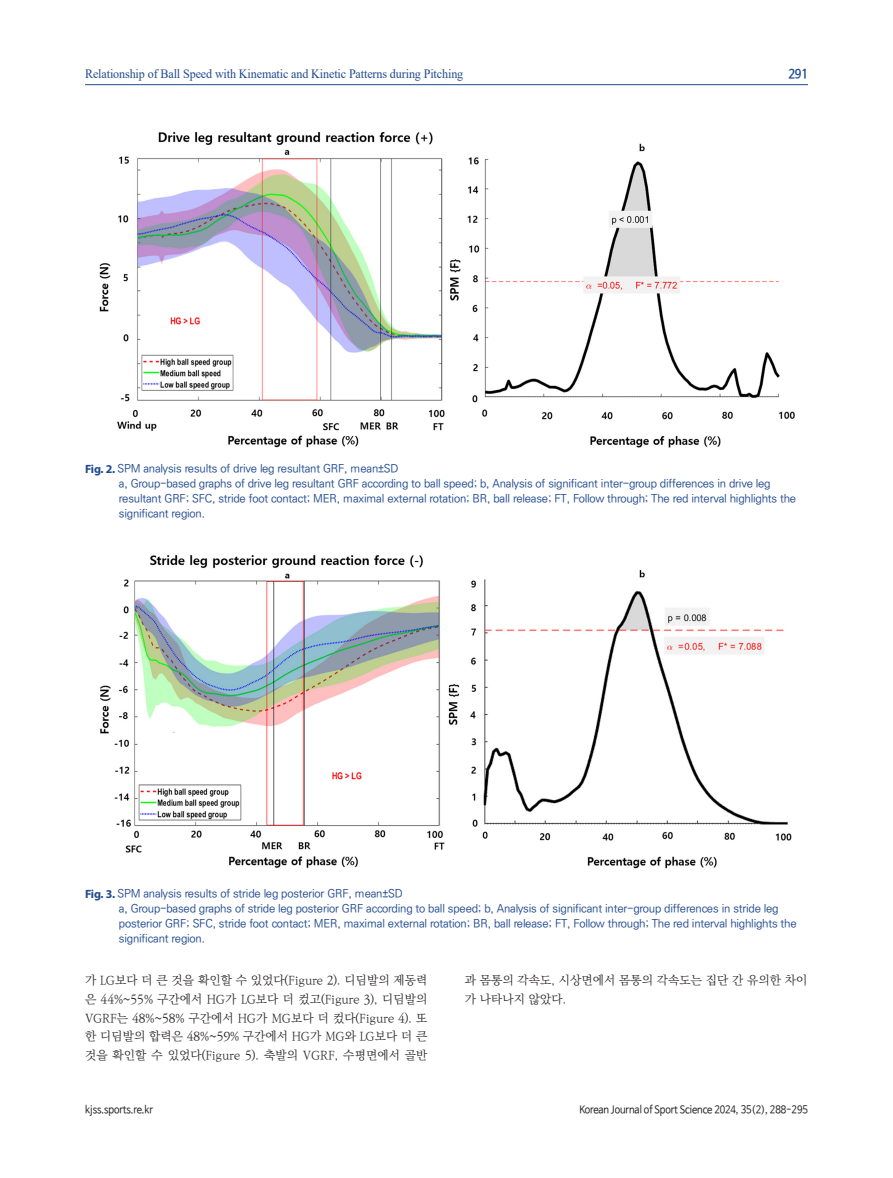
<style>
.page{position:relative;width:893px;height:1178px;background:#fff}
.page>*{position:absolute;margin:0;border:0;box-sizing:border-box;transform-origin:0 0}
.t1{font:12.75px "Times New Roman";letter-spacing:-.01em;color:#204a8e;scale:.95 1}
.t2{font:700 12.6px "Nanum Barun Gothic";color:#204a8e;scale:.9 1}
.본문-첫단락{font:12px/18.6px "Ko Pub World Batang PL";letter-spacing:.01em;color:#231f20;text-align:justify}
.국문초록-논문제목{font:500 11.25px/15px "Ko Pub World Dotum";letter-spacing:-.015em;color:#204a8e}
.t3{font:10.5px "Nanum Barun Gothic";letter-spacing:-.01em;color:#231f20;scale:.9 1}
.s1{font-family:"Myriad Pro";font-weight:700;font-size:12px}
</style>
<div class="page">
<hr style="left:85px;top:84px;width:723px;height:1px;background:#204a8e">
<img style="left:99px;top:132px;width:696px;height:316px">
<img style="left:100px;top:555px;width:692px;height:314px">
<p class="t1" style="left:85px;top:65px;width:400px">Relationship of Ball Speed with Kinematic and Kinetic Patterns during Pitching</p>
<p class="t2" style="left:788px;top:68px;width:23px">291</p>
<p class="국문초록-논문제목" style="left:85px;top:461px;width:315px"><span class="s1">Fig. 2.</span> SPM analysis results of drive leg resultant GRF, mean±SD</p>
<p class="국문초록-논문제목" style="left:119px;top:476px;width:679px">a, Group-based graphs of drive leg resultant GRF according to ball speed; b, Analysis of significant inter-group differences in drive leg resultant GRF; SFC, stride foot contact; MER, maximal external rotation; BR, ball release; FT, Follow through; The red interval highlights the significant region.</p>
<p class="국문초록-논문제목" style="left:85px;top:887px;width:319px"><span class="s1">Fig. 3.</span> SPM analysis results of stride leg posterior GRF, mean±SD</p>
<p class="국문초록-논문제목" style="left:119px;top:901px;width:679px">a, Group-based graphs of stride leg posterior GRF according to ball speed; b, Analysis of significant inter-group differences in stride leg posterior GRF; SFC, stride foot contact; MER, maximal external rotation; BR, ball release; FT, Follow through; The red interval highlights the significant region.</p>
<p class="본문-첫단락" style="left:85px;top:971px;width:344px">가 LG보다 더 큰 것을 확인할 수 있었다(Figure 2). 디딤발의 제동력 은 44%~55% 구간에서 HG가 LG보다 더 컸고(Figure 3), 디딤발의 VGRF는 48%~58% 구간에서 HG가 MG보다 더 컸다(Figure 4). 또 한 디딤발의 합력은 48%~59% 구간에서 HG가 MG와 LG보다 더 큰 것을 확인할 수 있었다(Figure 5). 축발의 VGRF, 수평면에서 골반</p>
<p class="본문-첫단락" style="left:465px;top:971px;width:344px">과 몸통의 각속도, 시상면에서 몸통의 각속도는 집단 간 유의한 차이 가 나타나지 않았다.</p>
<p class="t3" style="left:85px;top:1104px;width:77px">kjss.sports.re.kr</p>
<p class="t3" style="left:579px;top:1104px;width:255px">Korean Journal of Sport Science 2024, 35(2), 288-295</p>
</div>
